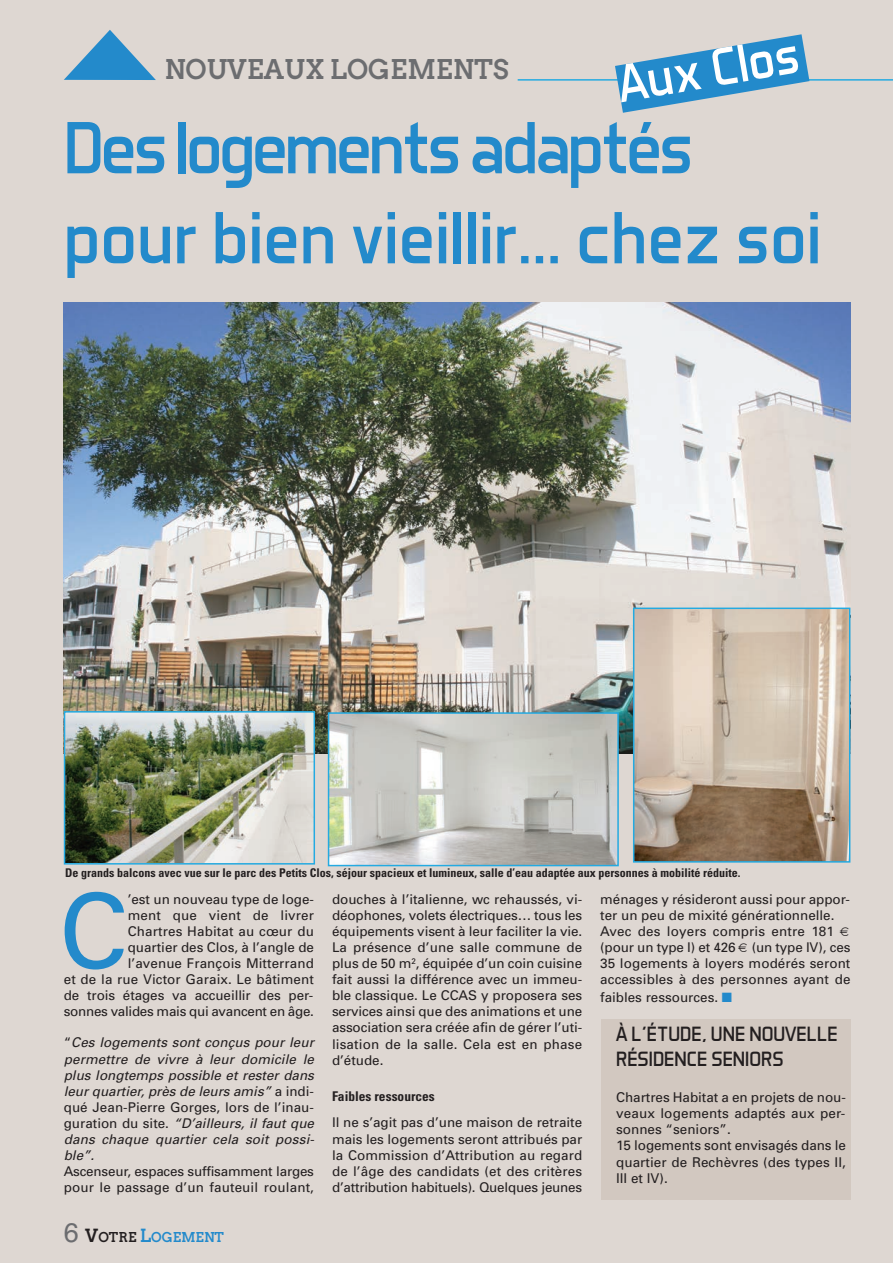
<style>
.page{position:relative;width:893px;height:1263px;background:#ded7d2}
.page>*{position:absolute;margin:0;border:0;box-sizing:border-box;transform-origin:0 0}
.t1{font:103.35px "Univers";color:#238acb}
.t2{font:75px/90px "Aero Matics";color:#238acb}
.t3{font:54px "Aero Matics";color:#fff}
.t4{font:700 27px "Twentytwelve Slab";color:#6c6d70}
.t5{font:21px/25.2px "Aero Matics";color:#231f20}
.t6{font:13.5px/16.2px "Univers";color:#231f20}
.t7{font:700 13.5px "Twentytwelve Slab";color:#238acb}
.t8{font:13.35px/16px "Univers";color:#231f20}
.t9{font:italic 13.35px/16px "Univers";color:#231f20}
.t10{font:700 condensed 13.35px "Univers";color:#231f20}
.t11{font:700 condensed 12px "Univers";color:#231f20}
.s1{font-style:normal}
.s2{font-family:"Helvetica";font-weight:400;font-size:27px;color:#6c6d70}
.s3{font-size:18px;color:#231f20}
.s4{color:#231f20}
.s5{font-size:18px}
.s6{color:#238acb}
</style>
<div class="page">
<hr style="left:518px;top:79px;width:375px;height:2px;background:#24aae1">
<svg style="left:64px;top:30px;width:92px;height:50px"></svg>
<img style="left:64px;top:303px;width:786px;height:451px">
<img style="left:331px;top:715px;width:285px;height:148px">
<div style="left:328px;top:712px;width:291px;height:154px;border:2px solid #24aae1"></div>
<img style="left:636px;top:610px;width:211px;height:250px">
<div style="left:633px;top:607px;width:217px;height:256px;border:2px solid #24aae1"></div>
<img style="left:67px;top:714px;width:245px;height:147px">
<div style="left:64px;top:711px;width:251px;height:153px;border:2px solid #24aae1"></div>
<div style="left:601px;top:1019px;width:249px;height:180px;background:#d2c8c0"></div>
<svg style="left:615px;top:34px;width:194px;height:79px"></svg>
<h3 class="t4" style="left:164px;top:54px;width:346px">NOUVEAUX LOGEMENTS</h3>
<h3 class="t3" style="left:615px;top:67px;width:185px;rotate:-10deg">Aux Clos</h3>
<h2 class="t2" style="left:64px;top:110px;width:759px">Des logements adaptés pour bien vieillir… chez soi</h2>
<p class="t11" style="left:65px;top:868px;width:677px">De grands balcons avec vue sur le parc des Petits Clos, séjour spacieux et lumineux, salle d’eau adaptée aux personnes à mobilité réduite.</p>
<h1 class="t1" style="left:59px;top:893px;width:70px">C</h1>
<p class="t8" style="left:64px;top:892px;width:252px;text-align:right">’est un nouveau type de loge-<br>ment que vient de livrer<br>Chartres Habitat au cœur du<br>quartier des Clos, à l’angle de<br>l’avenue François Mitterrand<br>et de la rue Victor Garaix. Le bâtiment de trois étages va accueillir des per&shy;sonnes valides mais qui avancent en âge.</p>
<p class="t9" style="left:64px;top:1036px;width:254px"><span class="s1">“</span> Ces logements sont conçus pour leur permettre de vivre à leur domicile le plus longtemps possible et rester dans leur quartier, près de leurs amis” <span class="s1">a i n d i - qué Jean-Pierre Gorges, lors de l’inau&shy;g u ra t i o n d u s i te .</span> “D’ailleurs, il faut que dans chaque quartier cela soit possi&shy;ble”.</p>
<p class="t8" style="left:64px;top:1165px;width:252px">Ascenseur, espaces suffisamment larges pour le passage d’un fauteuil roulant,</p>
<p class="t7" style="left:64px;top:1229px;width:162px"><span class="s2">6</span> <span class="s3">V</span><span class="s4">OTRE</span> <span class="s5">L</span>OGEMENT</p>
<p class="t8" style="left:332px;top:892px;width:252px;text-align:justify">douches à l’italienne, wc rehaussés, vi&shy;déophones, volets électriques… tous les équipements visent à leur faciliter la vie.<br>La présence d’une salle commune de plus de 50 m<sup>2</sup>, équipée d’un coin cuisine fait aussi la différence avec un immeu&shy;ble classique. Le CCAS y proposera ses services ainsi que des animations et une association sera créée afin de gérer l’uti&shy;lisation de la salle. Cela est en phase d’étude.</p>
<p class="t10" style="left:332px;top:1091px;width:104px">Faibles ressources</p>
<p class="t8" style="left:332px;top:1116px;width:252px;text-align:justify">Il ne s’agit pas d’une maison de retraite mais les logements seront attribués par la Commission d’Attribution au regard de l’âge des candidats (et des critères d’attribution habituels). Quelques jeunes</p>
<p class="t8" style="left:600px;top:892px;width:252px">ménages y résideront aussi pour appor&shy;ter un peu de mixité générationnelle.<br>Avec des loyers compris entre 181 (pour un type I) et 426 (un type IV), ces 35 logements à loyers modérés seront accessibles à des personnes ayant de</p>
<p class="t8" style="left:600px;top:990px;width:133px">faibles ressources. <span class="s6">■</span></p>
<h3 class="t5" style="left:616px;top:1023px;width:223px">À L’ÉTUDE, UNE NOUVELLE<br>RÉSIDENCE SENIORS</h3>
<p class="t6" style="left:616px;top:1090px;width:231px">Chartres Habitat a en projets de nou&shy;veaux logements adaptés aux per&shy;sonnes “seniors”.<br>15 logements sont envisagés dans le quartier de Rechèvres (des types II,<br>III et IV).</p>
</div>
